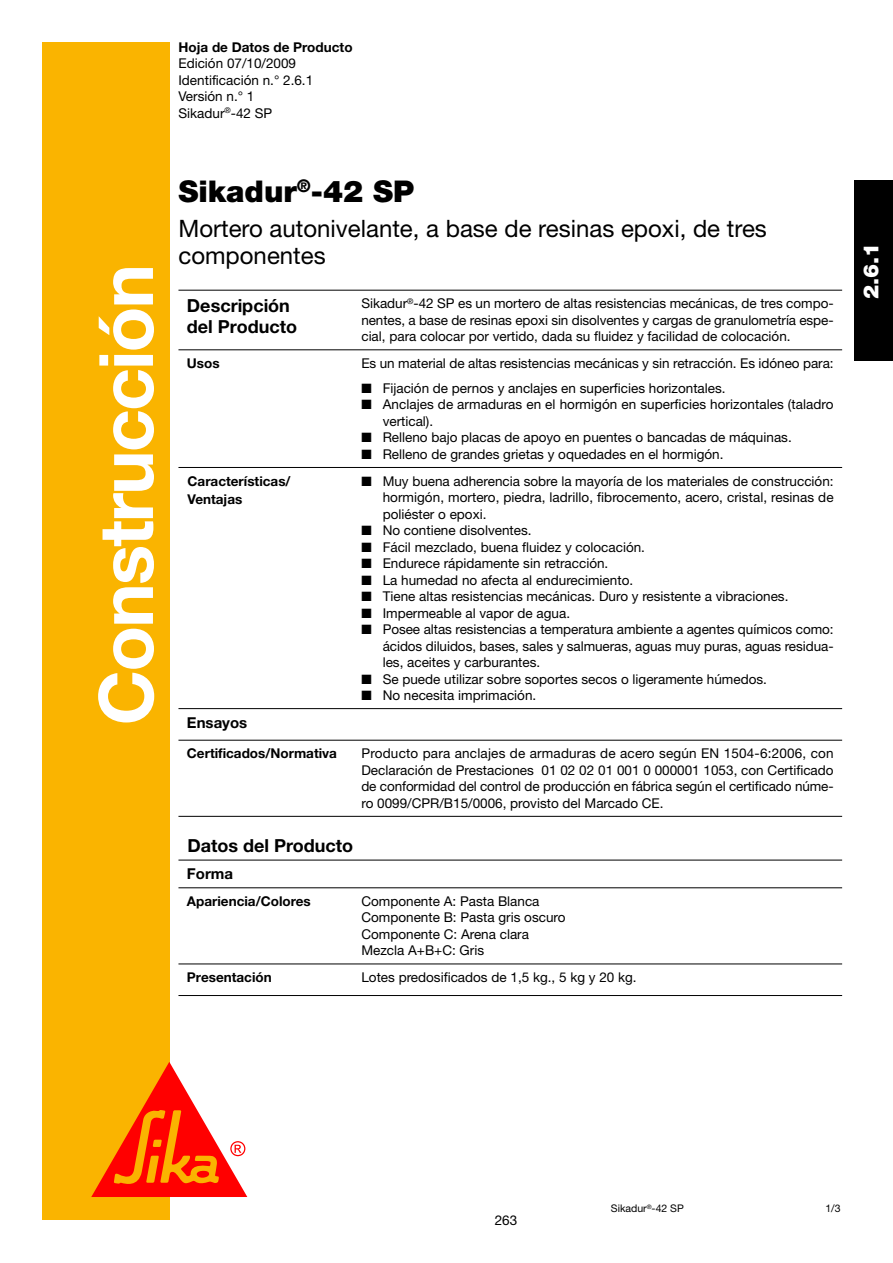
<style>
.page{position:relative;width:893px;height:1263px;background:#fff}
.page>*{position:absolute;margin:0;border:0;box-sizing:border-box;transform-origin:0 0}
.t1{font:700 75px "Helvetica Neue LT Std";letter-spacing:-.025em;color:#fff}
.t2{font:900 30px "Helvetica Neue LT Std";color:#000}
.t3{font:24px/27px "Helvetica Neue LT Std";color:#000}
.t4{font:900 21px "Helvetica Neue LT Std";color:#fff}
.t5{font:700 18px/21px "Helvetica Neue LT Std";color:#000}
.t6{font:700 15px "Helvetica Neue LT Std";color:#000}
.t7{font:13.5px/16.5px "Helvetica Neue LT Std";color:#000;text-align:justify}
.t8{font:700 13.5px/18px "Helvetica Neue LT Std";color:#000}
.t9{font:10.5px "Helvetica Neue LT Std";color:#000}
</style>
<div class="page">
<div style="left:42px;top:43px;width:128px;height:1177px;background:#fab400"></div>
<svg style="left:91px;top:1062px;width:156px;height:135px"></svg>
<div style="left:854px;top:181px;width:38px;height:180px;background:#000"></div>
<hr style="left:178px;top:290px;width:664px;height:1px;background:#000">
<hr style="left:178px;top:349px;width:664px;height:1px;background:#000">
<hr style="left:178px;top:467px;width:664px;height:1px;background:#000">
<hr style="left:178px;top:708px;width:664px;height:1px;background:#000">
<hr style="left:178px;top:740px;width:664px;height:1px;background:#000">
<hr style="left:178px;top:816px;width:664px;height:1px;background:#000">
<hr style="left:178px;top:860px;width:664px;height:1px;background:#000">
<hr style="left:178px;top:887px;width:664px;height:1px;background:#000">
<hr style="left:178px;top:964px;width:664px;height:1px;background:#000">
<hr style="left:178px;top:995px;width:664px;height:1px;background:#000">
<p class="t8" style="left:178px;top:39px;width:176px">Hoja de Datos de Producto</p>
<p class="t7" style="left:178px;top:56px;width:136px;text-align:left">Edición 07/10/2009<br>Identificación n.° 2.6.1<br>Versión n.° 1<br>Sikadur<sup>®</sup>-42 SP</p>
<h1 class="t1" style="left:99px;top:725px;width:463px;rotate:-90deg">Construcción</h1>
<h2 class="t2" style="left:178px;top:180px;width:237px">Sikadur<sup>®</sup>-42 SP</h2>
<h3 class="t3" style="left:178px;top:217px;width:590px">Mortero autonivelante, a base de resinas epoxi, de tres componentes</h3>
<h3 class="t5" style="left:187px;top:296px;width:111px">Descripción del Producto</h3>
<p class="t7" style="left:361px;top:296px;width:473px">Sikadur<sup>®</sup>-42 SP es un mortero de altas resistencias mecánicas, de tres compo&shy;nentes, a base de resinas epoxi sin disolventes y cargas de granulometría espe&shy;cial, para colocar por vertido, dada su fluidez y facilidad de colocación.</p>
<p class="t8" style="left:187px;top:355px;width:34px">Usos</p>
<p class="t7" style="left:361px;top:356px;width:473px">Es un material de altas resistencias mecánicas y sin retracción. Es idóneo para:</p>
<p class="t7" style="left:361px;top:381px;width:366px">■ Fijación de pernos y anclajes en superficies horizontales.</p>
<p class="t7" style="left:382px;top:398px;width:452px;text-indent:-21px">■ Anclajes de armaduras en el hormigón en superficies horizontales (taladro vertical).</p>
<p class="t7" style="left:361px;top:431px;width:432px">■ Relleno bajo placas de apoyo en puentes o bancadas de máquinas.</p>
<p class="t7" style="left:361px;top:447px;width:363px">■ Relleno de grandes grietas y oquedades en el hormigón.</p>
<p class="t8" style="left:187px;top:473px;width:104px">Características/<br>Ventajas</p>
<p class="t7" style="left:382px;top:474px;width:452px;text-indent:-21px">■ Muy buena adherencia sobre la mayoría de los materiales de construcción: hormigón, mortero, piedra, ladrillo, fibrocemento, acero, cristal, resinas de poliéster o epoxi.</p>
<p class="t7" style="left:361px;top:523px;width:172px">■ No contiene disolventes.</p>
<p class="t7" style="left:361px;top:540px;width:285px">■ Fácil mezclado, buena fluidez y colocación.</p>
<p class="t7" style="left:361px;top:556px;width:248px">■ Endurece rápidamente sin retracción.</p>
<p class="t7" style="left:361px;top:573px;width:273px">■ La humedad no afecta al endurecimiento.</p>
<p class="t7" style="left:361px;top:589px;width:428px">■ Tiene altas resistencias mecánicas. Duro y resistente a vibraciones.</p>
<p class="t7" style="left:361px;top:606px;width:210px">■ Impermeable al vapor de agua.</p>
<p class="t7" style="left:382px;top:622px;width:452px;text-indent:-21px">■ Posee altas resistencias a temperatura ambiente a agentes químicos como: ácidos diluidos, bases, sales y salmueras, aguas muy puras, aguas residua&shy;les, aceites y carburantes.</p>
<p class="t7" style="left:361px;top:672px;width:407px">■ Se puede utilizar sobre soportes secos o ligeramente húmedos.</p>
<p class="t7" style="left:361px;top:688px;width:176px">■ No necesita imprimación.</p>
<p class="t6" style="left:187px;top:717px;width:62px">Ensayos</p>
<p class="t8" style="left:187px;top:746px;width:151px">Certificados/Normativa</p>
<p class="t7" style="left:361px;top:746px;width:473px">Producto para anclajes de armaduras de acero según EN 1504-6:2006, con Declaración de Prestaciones 01 02 02 01 001 0 000001 1053, con Certificado de conformidad del control de producción en fábrica según el certificado núme&shy;ro 0099/CPR/B15/0006, provisto del Marcado CE.</p>
<h3 class="t5" style="left:187px;top:836px;width:167px">Datos del Producto</h3>
<p class="t6" style="left:187px;top:869px;width:48px">Forma</p>
<p class="t8" style="left:187px;top:893px;width:125px">Apariencia/Colores</p>
<p class="t7" style="left:361px;top:894px;width:206px;text-align:left">Componente A: Pasta Blanca<br>Componente B: Pasta gris oscuro<br>Componente C: Arena clara<br>Mezcla A+B+C: Gris</p>
<p class="t8" style="left:187px;top:969px;width:86px">Presentación</p>
<p class="t7" style="left:361px;top:970px;width:277px">Lotes predosificados de 1,5 kg., 5 kg y 20 kg.</p>
<h3 class="t4" style="left:863px;top:299px;width:58px;rotate:-90deg">2.6.1</h3>
<p class="t7" style="left:495px;top:1213px;width:24px">263</p>
<p class="t9" style="left:611px;top:1205px;width:74px">Sikadur<sup>®</sup>-42 SP</p>
<p class="t9" style="left:825px;top:1205px;width:17px">1/3</p>
</div>
